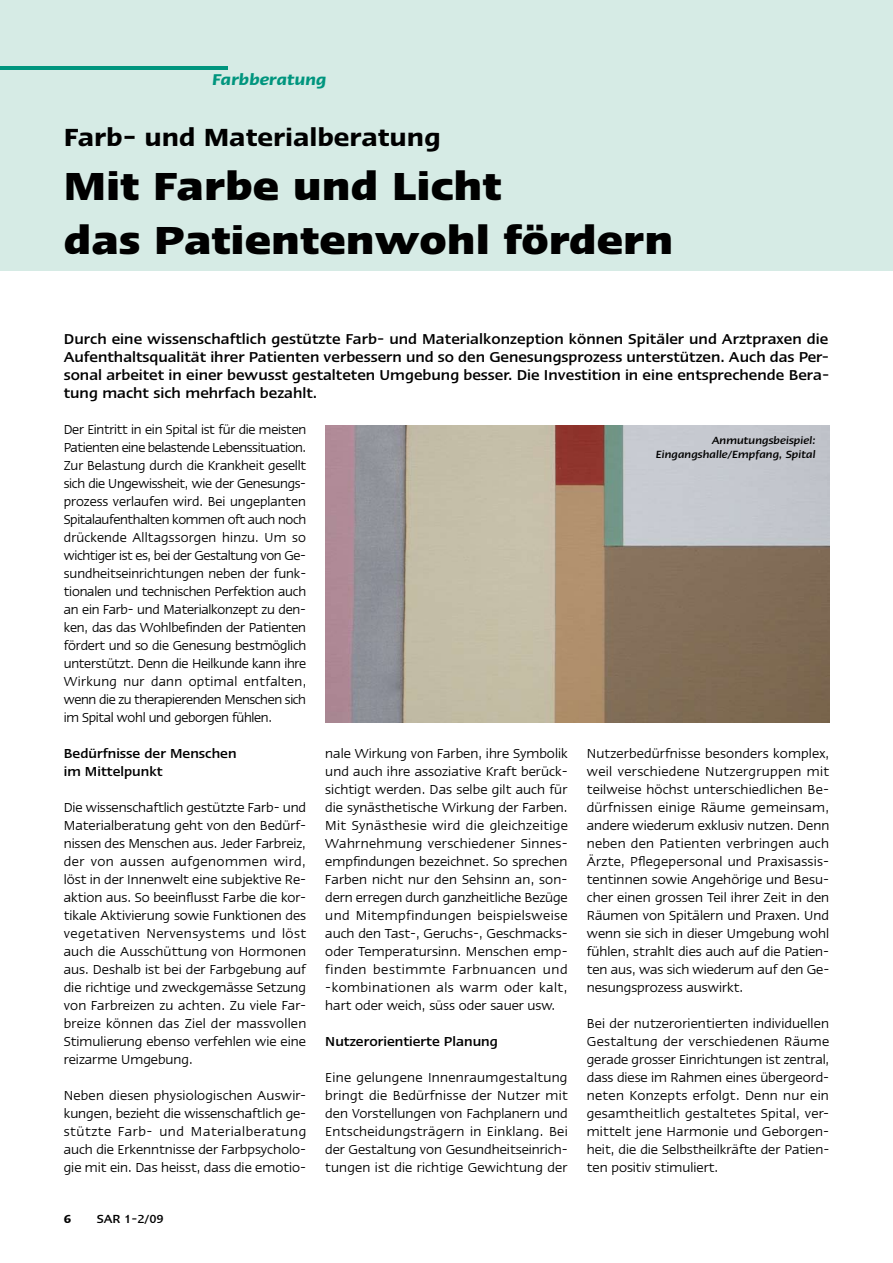
<style>
.page{position:relative;width:893px;height:1263px;background:#fff}
.page>*{position:absolute;margin:0;border:0;box-sizing:border-box;transform-origin:0 0}
.t1{font:700 45px/54px "Linotype Ergo";color:#000}
.t2{font:600 28.5px "Linotype Ergo";color:#000}
.t3{font:italic 600 18px "Linotype Ergo";color:#00957e}
.t4{font:500 16.5px/18px "Linotype Ergo";color:#000;text-align:justify}
.t5{font:15px/18px "Linotype Ergo";color:#000;text-align:justify}
.t6{font:500 15px/18px "Linotype Ergo";color:#000}
.t7{font:500 13.5px "Linotype Ergo";color:#000}
.t8{font:600 13.5px "Linotype Ergo";color:#000}
.t9{font:italic 500 12px/14.4px "Linotype Ergo";color:#000;text-align:right}
</style>
<div class="page">
<div style="left:0;top:0;width:893px;height:270px;background:#d6ebe5"></div>
<hr style="left:0;top:67px;width:227px;height:3px;background:#00957e">
<img style="left:325px;top:425px;width:504px;height:297px">
<p class="t3" style="left:212px;top:70px;width:116px">Farbberatung</p>
<h2 class="t2" style="left:64px;top:122px;width:379px">Farb- und Materialberatung</h2>
<h1 class="t1" style="left:64px;top:159px;width:611px">Mit Farbe und Licht<br>das Patientenwohl fördern</h1>
<p class="t4" style="left:64px;top:330px;width:767px">Durch eine wissenschaftlich gestützte Farb- und Materialkonzeption können Spitäler und Arztpraxen die Aufenthaltsqualität ihrer Patienten verbessern und so den Genesungsprozess unterstützen. Auch das Per&shy;sonal arbeitet in einer bewusst gestalteten Umgebung besser. Die Investition in eine entsprechende Bera&shy;tung macht sich mehrfach bezahlt.</p>
<p class="t9" style="left:656px;top:433px;width:161px">Anmutungsbeispiel:<br>Eingangshalle/Empfang, Spital</p>
<p class="t5" style="left:64px;top:421px;width:244px">Der Eintritt in ein Spital ist für die meisten Patienten eine belastende Lebenssituation.<br>Zur Belastung durch die Krankheit gesellt sich die Ungewissheit, wie der Genesungs&shy;prozess verlaufen wird. Bei ungeplanten Spitalaufenthalten kommen oft auch noch drückende Alltagssorgen hinzu. Um so wichtiger ist es, bei der Gestaltung von Ge&shy;sundheitseinrichtungen neben der funk&shy;tionalen und technischen Perfektion auch an ein Farb- und Materialkonzept zu den&shy;ken, das das Wohlbefinden der Patienten fördert und so die Genesung bestmöglich unterstützt. Denn die Heilkunde kann ihre Wirkung nur dann optimal entfalten, wenn die zu therapierenden Menschen sich im Spital wohl und geborgen fühlen.</p>
<p class="t6" style="left:64px;top:745px;width:174px">Bedürfnisse der Menschen im Mittelpunkt</p>
<p class="t5" style="left:64px;top:799px;width:244px">Die wissenschaftlich gestützte Farb- und Materialberatung geht von den Bedürf&shy;nissen des Menschen aus. Jeder Farbreiz, der von aussen aufgenommen wird, löst in der Innenwelt eine subjektive Re&shy;aktion aus. So beeinflusst Farbe die kor&shy;tikale Aktivierung sowie Funktionen des vegetativen Nervensystems und löst auch die Ausschüttung von Hormonen aus. Deshalb ist bei der Farbgebung auf die richtige und zweckgemässe Setzung von Farbreizen zu achten. Zu viele Far&shy;breize können das Ziel der massvollen Stimulierung ebenso verfehlen wie eine reizarme Umgebung.</p>
<p class="t5" style="left:64px;top:1087px;width:244px">Neben diesen physiologischen Auswir&shy;kungen, bezieht die wissenschaftlich ge&shy;stützte Farb- und Materialberatung auch die Erkenntnisse der Farbpsycholo&shy;gie mit ein. Das heisst, dass die emotio-</p>
<p class="t5" style="left:587px;top:745px;width:244px">Nutzerbedürfnisse besonders komplex, weil verschiedene Nutzergruppen mit teilweise höchst unterschiedlichen Be&shy;dürfnissen einige Räume gemeinsam, andere wiederum exklusiv nutzen. Denn neben den Patienten verbringen auch Ärzte, Pflegepersonal und Praxisassis&shy;tentinnen sowie Angehörige und Besu&shy;cher einen grossen Teil ihrer Zeit in den Räumen von Spitälern und Praxen. Und wenn sie sich in dieser Umgebung wohl fühlen, strahlt dies auch auf die Patien&shy;ten aus, was sich wiederum auf den Ge&shy;nesungsprozess auswirkt.</p>
<p class="t5" style="left:587px;top:1015px;width:244px">Bei der nutzerorientierten individuellen Gestaltung der verschiedenen Räume gerade grosser Einrichtungen ist zentral, dass diese im Rahmen eines übergeord&shy;neten Konzepts erfolgt. Denn nur ein gesamtheitlich gestaltetes Spital, ver&shy;mittelt jene Harmonie und Geborgen&shy;heit, die die Selbstheilkräfte der Patien&shy;ten positiv stimuliert.</p>
<p class="t5" style="left:325px;top:745px;width:244px;text-align:left">nale Wirkung von Farben, ihre Symbolik und auch ihre assoziative Kraft berück&shy;sichtigt werden. Das selbe gilt auch für die synästhetische Wirkung der Farben.<br>Mit Synästhesie wird die gleichzeitige Wahrnehmung verschiedener Sinnes&shy;empfindungen bezeichnet. So sprechen Farben nicht nur den Sehsinn an, son&shy;dern erregen durch ganzheitliche Bezüge und Mitempfindungen beispielsweise auch den Tast-, Geruchs-, Geschmacks&shy;oder Temperatursinn. Menschen emp&shy;finden bestimmte Farbnuancen und -kombinationen als warm oder kalt, hart oder weich, süss oder sauer usw.</p>
<p class="t6" style="left:325px;top:1033px;width:174px">Nutzerorientierte Planung</p>
<p class="t5" style="left:325px;top:1069px;width:244px">Eine gelungene Innenraumgestaltung bringt die Bedürfnisse der Nutzer mit den Vorstellungen von Fachplanern und Entscheidungsträgern in Einklang. Bei der Gestaltung von Gesundheitseinrich&shy;tungen ist die richtige Gewichtung der</p>
<p class="t8" style="left:64px;top:1211px;width:9px">6</p>
<p class="t7" style="left:97px;top:1211px;width:68px">SAR 1-2/09</p>
</div>
